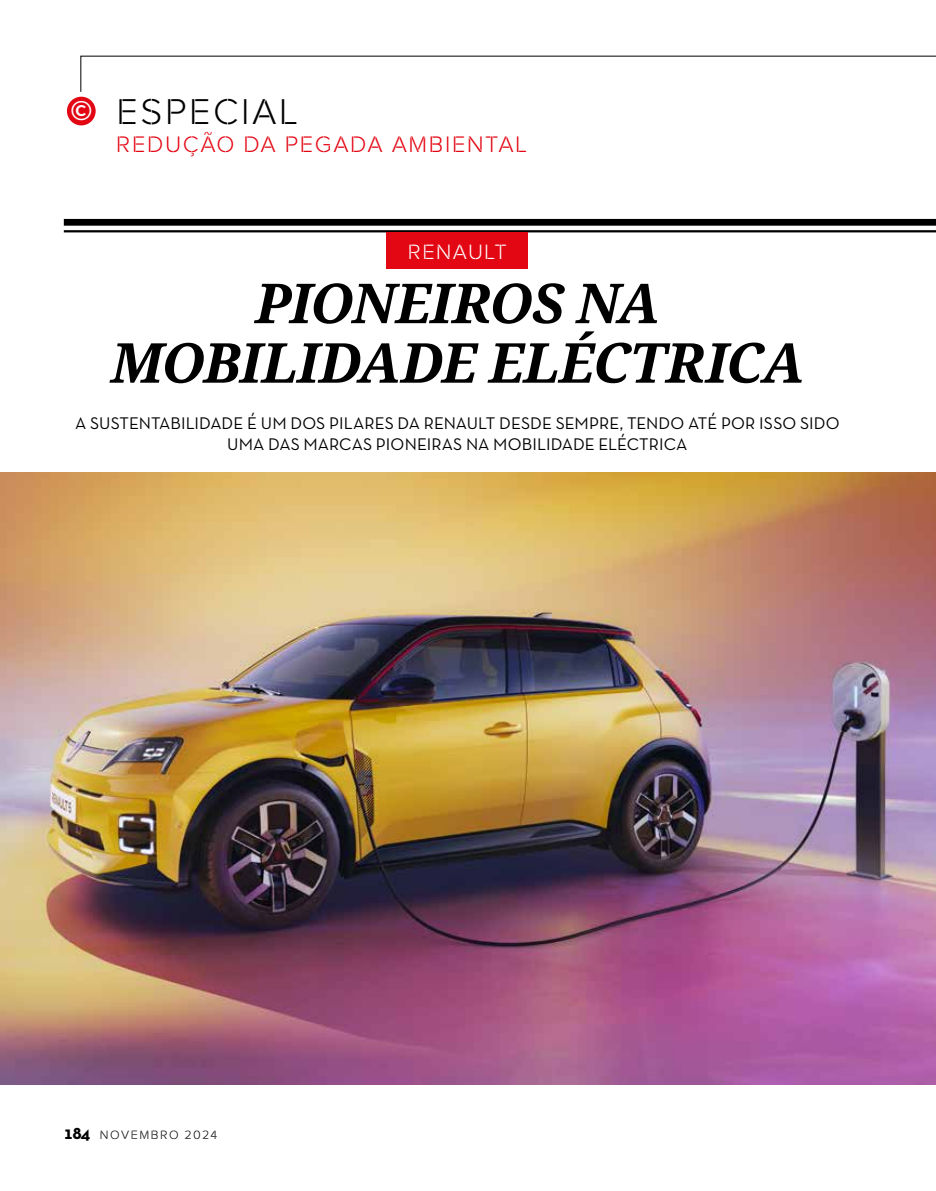
<style>
.page{position:relative;width:936px;height:1191px;background:#fff}
.page>*{position:absolute;margin:0;border:0;box-sizing:border-box;transform-origin:0 0}
.t1{font:italic 700 55.05px/59.6px "Droid Serif";letter-spacing:-.01em;color:#000;text-align:center}
.t2{font:37.2px "Rafale BG";letter-spacing:.07em;color:#000}
.t3{font:37.2px "Neutra Text TF";color:#fff}
.t4{font:23.25px "Rafale BG";letter-spacing:.07em;color:#e30613}
.t5{font:21.45px "Rafale BG";letter-spacing:.07em;color:#fff}
.t6{font:17.1px/21px "Neutra Text TF";color:#000;text-align:center}
.t7{font:12.6px "Rafale BG";letter-spacing:.12em;color:#000}
.s1{font-family:"Neutra Text TF";font-weight:700;font-size:18.15px}
</style>
<div class="page">
<div style="left:65px;top:95px;width:32px;height:32px;background:#e30613;border-radius:50%"></div>
<div style="left:64px;top:94px;width:35px;height:35px;border:3px solid #fff;border-radius:50%"></div>
<svg style="left:80px;top:55px;width:855px;height:37px"></svg>
<hr style="left:64px;top:230px;width:871px;height:2px;background:#000">
<div style="left:64px;top:219px;width:871px;height:7px;background:#000"></div>
<div style="left:386px;top:232px;width:142px;height:37px;background:#e30613"></div>
<img style="left:0;top:472px;width:935px;height:612px">
<h2 class="t3" style="left:70px;top:85px;width:24px">©</h2>
<h2 class="t2" style="left:116px;top:91px;width:183px">ESPECIAL</h2>
<h3 class="t4" style="left:116px;top:131px;width:412px">REDUÇÃO DA PEGADA AMBIENTAL</h3>
<p class="t5" style="left:408px;top:240px;width:100px">RENAULT</p>
<h1 class="t1" style="left:111px;top:274px;width:695px">PIONEIROS NA<br>MOBILIDADE ELÉCTRICA</h1>
<p class="t6" style="left:75px;top:412px;width:766px">A SUSTENTABILIDADE É UM DOS PILARES DA RENAULT DESDE SEMPRE, TENDO ATÉ POR ISSO SIDO<br>UMA DAS MARCAS PIONEIRAS NA MOBILIDADE ELÉCTRICA</p>
<p class="t7" style="left:64px;top:1128px;width:155px"><span class="s1">184</span> NOVEMBRO 2024</p>
</div>
